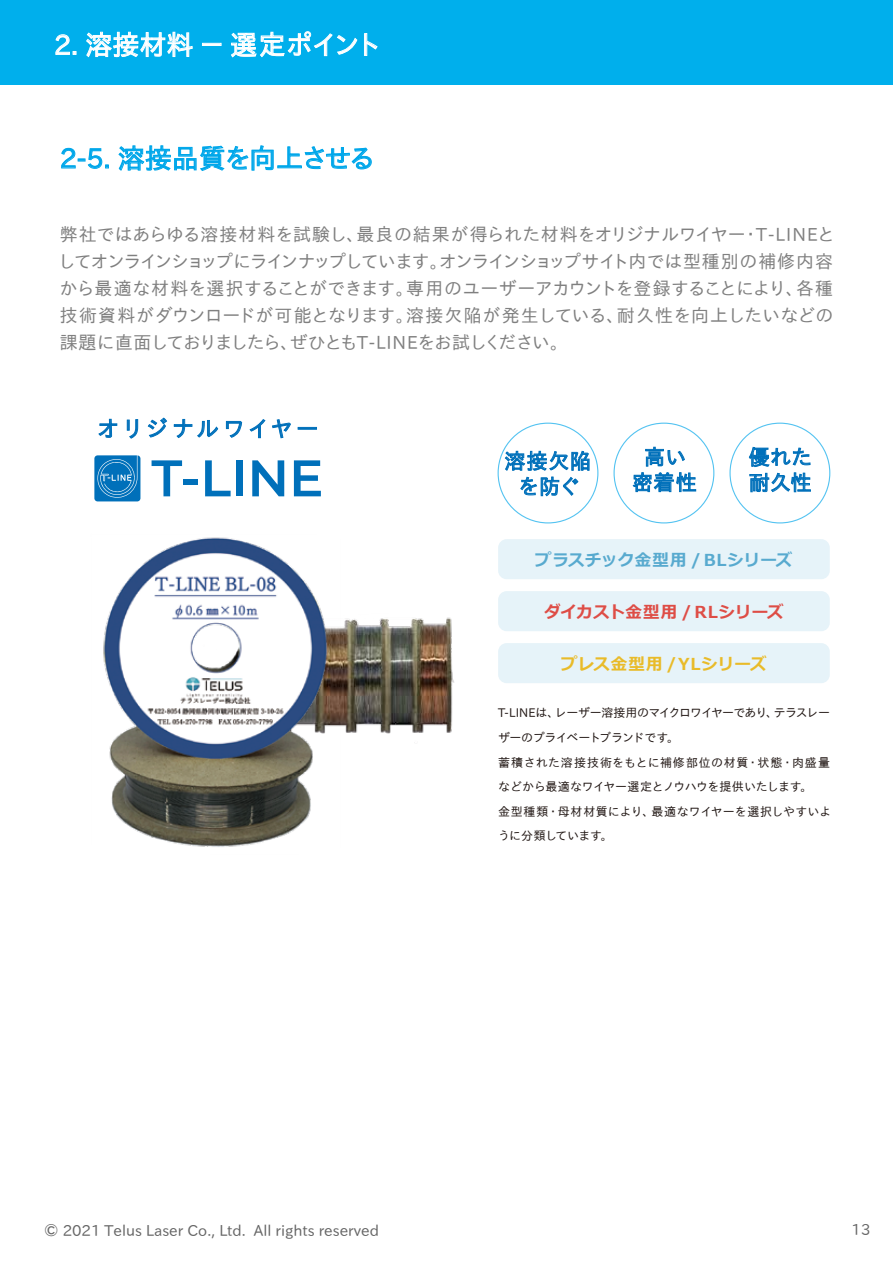
<style>
.page{position:relative;width:893px;height:1263px;background:#fff}
.page>*{position:absolute;margin:0;border:0;box-sizing:border-box;transform-origin:0 0}
.t1{font:600 51.45px "Montserrat";color:#0070ba}
.t2{font:27px "IP Aex Gothic";letter-spacing:-.06em;color:#00a7ea}
.t3{font:27px "IP Aex Gothic";color:#fff}
.t4{font:22.5px "IP Aex Gothic";letter-spacing:.095em;color:#0070ba}
.t5{font:21px/25.5px "IP Aex Gothic";letter-spacing:.015em;color:#0070ba;text-align:center}
.t6{font:18px/27px "IP Aex Gothic";letter-spacing:-.04em;color:#808080;text-align:justify}
.t7{font:700 16.5px "Meiryo";letter-spacing:.015em;color:#58aacf}
.t8{font:700 16.5px "Meiryo";letter-spacing:.01em;color:#de4d46}
.t9{font:700 16.5px "Meiryo";letter-spacing:.03em;color:#e9bb29}
.t10{font:15px "IP Aex Gothic";color:#666}
.t11{font:12px/24.6px "IP Aex Gothic";letter-spacing:-.01em;color:#221815}
</style>
<div class="page">
<div style="left:0;top:0;width:893px;height:84px;background:#00afec"></div>
<svg style="left:56px;top:34px;width:20px;height:21px"></svg>
<svg style="left:86px;top:32px;width:107px;height:25px"></svg>
<div style="left:202px;top:43px;width:19px;height:3px;border:1px solid #fff"></div>
<svg style="left:231px;top:31px;width:126px;height:26px"></svg>
<svg style="left:364px;top:33px;width:13px;height:23px"></svg>
<svg style="left:505px;top:451px;width:84px;height:20px"></svg>
<svg style="left:520px;top:477px;width:58px;height:19px"></svg>
<svg style="left:645px;top:447px;width:40px;height:19px"></svg>
<svg style="left:633px;top:472px;width:63px;height:20px"></svg>
<svg style="left:749px;top:446px;width:62px;height:46px"></svg>
<div style="left:498px;top:539px;width:332px;height:40px;background:#e6f3f9;border-radius:9px"></div>
<div style="left:498px;top:591px;width:332px;height:40px;background:#e6f3f9;border-radius:9px"></div>
<div style="left:498px;top:643px;width:332px;height:40px;background:#e6f3f9;border-radius:9px"></div>
<svg style="left:98px;top:419px;width:19px;height:19px"></svg>
<svg style="left:127px;top:419px;width:11px;height:20px"></svg>
<svg style="left:148px;top:418px;width:19px;height:20px"></svg>
<svg style="left:174px;top:419px;width:44px;height:19px"></svg>
<svg style="left:226px;top:421px;width:16px;height:17px"></svg>
<svg style="left:250px;top:419px;width:15px;height:19px"></svg>
<svg style="left:272px;top:419px;width:19px;height:19px"></svg>
<svg style="left:298px;top:427px;width:19px;height:2px"></svg>
<img style="left:96px;top:501px;width:358px;height:346px">
<svg style="left:94px;top:455px;width:47px;height:46px;background:#2283c3"></svg>
<svg style="left:61px;top:148px;width:48px;height:21px"></svg>
<svg style="left:118px;top:145px;width:254px;height:26px"></svg>
<h2 class="t3" style="left:54px;top:30px;width:329px">2. 溶接材料 － 選定ポイント</h2>
<h2 class="t2" style="left:60px;top:143px;width:317px">2-5. 溶接品質を向上させる</h2>
<p class="t6" style="left:58px;top:221px;width:779px">弊社ではあらゆる溶接材料を試験し、最良の結果が得られた材料をオリジナルワイヤー・T-LINEとしてオンラインショップにラインナップしています。オンラインショップサイト内では型種別の補修内容から最適な材料を選択することができます。専用のユーザーアカウントを登録することにより、各種技術資料がダウンロードが可能となります。溶接欠陥が発生している、耐久性を向上したいなどの課題に直面しておりましたら、ぜひともT-LINEをお試しください。</p>
<p class="t4" style="left:97px;top:416px;width:223px">オリジナルワイヤー</p>
<h1 class="t1" style="left:151px;top:442px;width:174px">T-LINE</h1>
<p class="t5" style="left:504px;top:449px;width:88px">溶接欠陥を防ぐ</p>
<p class="t5" style="left:632px;top:445px;width:66px">高い密着性</p>
<p class="t5" style="left:749px;top:445px;width:65px;text-align:left">優れた耐久性</p>
<p class="t7" style="left:535px;top:548px;width:259px">プラスチック金型用 / BLシリーズ</p>
<p class="t8" style="left:544px;top:600px;width:241px">ダイカスト金型用 / RLシリーズ</p>
<p class="t9" style="left:561px;top:652px;width:207px">プレス金型用 / YLシリーズ</p>
<p class="t11" style="left:498px;top:701px;width:335px">T-LINEは、レーザー溶接用のマイクロワイヤーであり、テラスレーザーのプライベートブランドです。<br>蓄積された溶接技術をもとに補修部位の材質・状態・肉盛量などから最適なワイヤー選定とノウハウを提供いたします。<br>金型種類・母材材質により、最適なワイヤーを選択しやすいように分類しています。</p>
<p class="t10" style="left:44px;top:1222px;width:337px">© 2021 Telus Laser Co., Ltd. All rights reserved</p>
<p class="t10" style="left:852px;top:1221px;width:20px">13</p>
</div>
